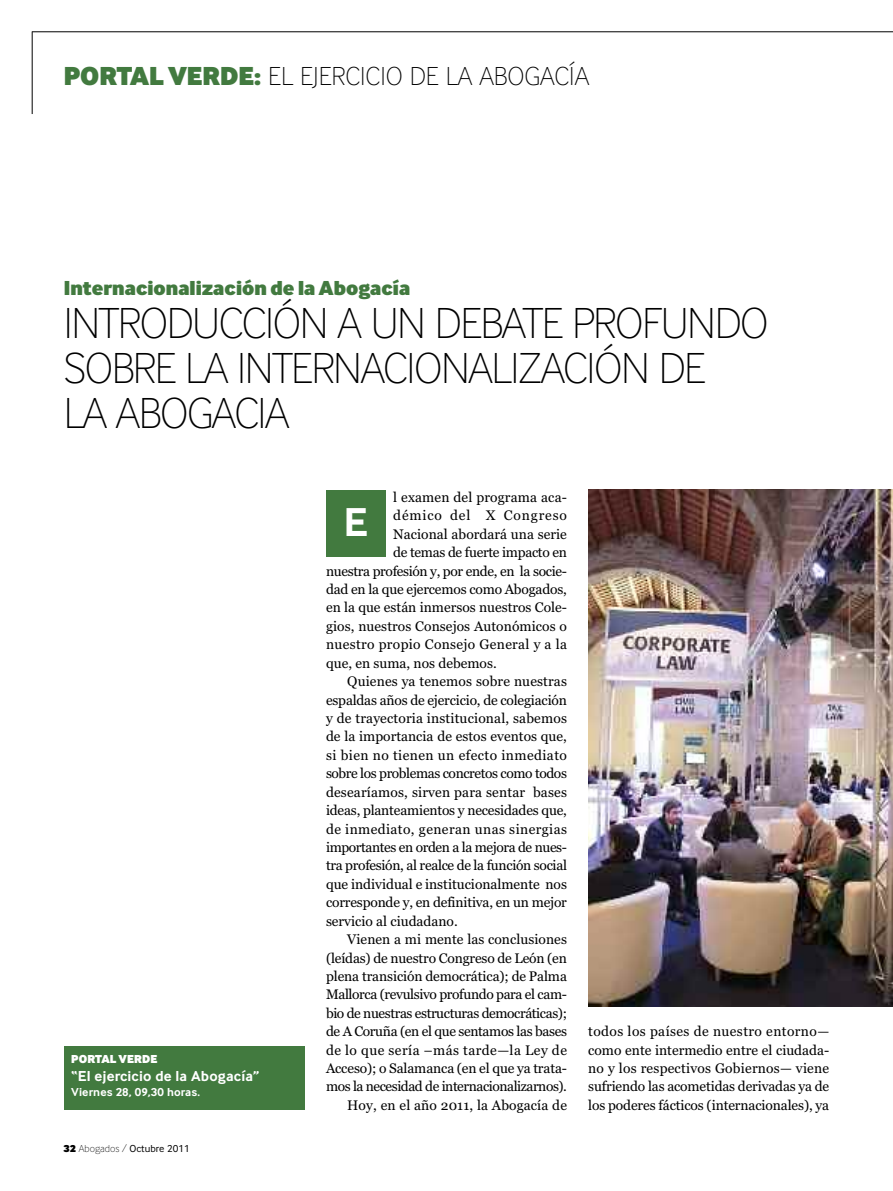
<style>
.page{position:relative;width:893px;height:1191px;background:#fff}
.page>*{position:absolute;margin:0;border:0;box-sizing:border-box;transform-origin:0 0}
.t1{font:45px/45px "Inter Face Da Ma Th";letter-spacing:-.03em;color:#000}
.t2{font:700 41.85px "Inter Face Da Ma";color:#fff}
.t3{font:27px "Inter Face Da Ma Th";color:#000}
.t4{font:700 21px "Inter Face Da Ma Th";color:#427a3f}
.t5{font:700 15px "Inter Face Da Ma";letter-spacing:.01em;color:#fff}
.t6{font:13.8px/18.5px "Georgia";letter-spacing:-.005em;color:#000;text-align:justify}
.t7{font:13.8px "Georgia";letter-spacing:-.03em;color:#000}
.t8{font:13.8px "Georgia";letter-spacing:-.025em;color:#000}
.t9{font:13.8px "Georgia";letter-spacing:.03em;color:#000}
.t10{font:13.8px "Georgia";letter-spacing:.025em;color:#000}
.t11{font:13.8px "Georgia";letter-spacing:.06em;color:#000}
.t12{font:700 12px "Inter Face Da Ma";letter-spacing:.01em;color:#fff}
.t13{font:700 12px "Inter Face Da Ma Th";letter-spacing:.01em;color:#fff}
.t14{font:10.5px "Inter Face Da Ma";color:#000}
.s1{font-weight:700;color:#427a3f}
.s2{font-family:"Inter Face Da Ma Th";font-weight:700}
.s3{font-family:"Inter Face Da Ma Th"}
</style>
<div class="page">
<hr style="left:32px;top:31px;width:1px;height:83px;background:#000">
<hr style="left:32px;top:32px;width:861px;height:1px;background:#000">
<div style="left:326px;top:490px;width:60px;height:67px;background:#427a3f"></div>
<div style="left:64px;top:1046px;width:241px;height:64px;background:#427a3f"></div>
<img style="left:588px;top:489px;width:305px;height:517px">
<h3 class="t3" style="left:64px;top:67px;width:527px"><span class="s1">PORTAL VERDE:</span> EL EJERCICIO DE LA ABOGACÍA</h3>
<h3 class="t4" style="left:64px;top:280px;width:348px">Internacionalización de la Abogacía</h3>
<h1 class="t1" style="left:64px;top:305px;width:706px">INTRODUCCIÓN A UN DEBATE PROFUNDO<br>SOBRE LA INTERNACIONALIZACIÓN DE<br>LA ABOGACIA</h1>
<p class="t13" style="left:71px;top:1055px;width:88px">PORTAL VERDE</p>
<p class="t5" style="left:71px;top:1070px;width:190px">“El ejercicio de la Abogacía”</p>
<p class="t12" style="left:71px;top:1087px;width:130px">Viernes 28, 09,30 horas.</p>
<p class="t14" style="left:64px;top:1145px;width:128px"><span class="s2">32</span> <span class="s3">Abogados /</span> Octubre 2011</p>
<p class="t6" style="left:393px;top:488px;width:175px">l examen del programa aca-</p>
<p class="t11" style="left:393px;top:507px;width:175px">démico del X Congreso</p>
<p class="t6" style="left:393px;top:524px;width:175px">Nacional abordará una serie</p>
<p class="t6" style="left:393px;top:543px;width:175px">de temas de fuerte impacto en</p>
<p class="t8" style="left:326px;top:563px;width:242px">nuestra profesión y, por ende, en la socie-</p>
<p class="t6" style="left:326px;top:580px;width:242px">dad en la que ejercemos como Abogados,</p>
<p class="t6" style="left:326px;top:598px;width:242px">en la que están inmersos nuestros Cole-</p>
<p class="t6" style="left:326px;top:617px;width:242px">gios, nuestros Consejos Autonómicos o</p>
<p class="t10" style="left:326px;top:636px;width:242px">nuestro propio Consejo General y a la</p>
<p class="t6" style="left:326px;top:653px;width:172px">que, en suma, nos debemos.</p>
<p class="t6" style="left:347px;top:672px;width:221px">Quienes ya tenemos sobre nuestras</p>
<p class="t6" style="left:326px;top:690px;width:242px">espaldas años de ejercicio, de colegiación</p>
<p class="t6" style="left:326px;top:709px;width:242px">y de trayectoria institucional, sabemos</p>
<p class="t6" style="left:326px;top:727px;width:242px">de la importancia de estos eventos que,</p>
<p class="t9" style="left:326px;top:747px;width:242px">si bien no tienen un efecto inmediato</p>
<p class="t7" style="left:326px;top:765px;width:242px">sobre los problemas concretos como todos</p>
<p class="t6" style="left:326px;top:782px;width:242px">desearíamos, sirven para sentar bases</p>
<p class="t6" style="left:326px;top:801px;width:242px">ideas, planteamientos y necesidades que,</p>
<p class="t9" style="left:326px;top:821px;width:242px">de inmediato, generan unas sinergias</p>
<p class="t7" style="left:326px;top:839px;width:242px">importantes en orden a la mejora de nues-</p>
<p class="t6" style="left:326px;top:856px;width:242px">tra profesión, al realce de la función social</p>
<p class="t6" style="left:326px;top:874px;width:242px">que individual e institucionalmente nos</p>
<p class="t6" style="left:326px;top:893px;width:242px">corresponde y, en definitiva, en un mejor</p>
<p class="t6" style="left:326px;top:911px;width:133px">servicio al ciudadano.</p>
<p class="t6" style="left:347px;top:930px;width:221px">Vienen a mi mente las conclusiones</p>
<p class="t6" style="left:326px;top:948px;width:242px">(leídas) de nuestro Congreso de León (en</p>
<p class="t6" style="left:326px;top:967px;width:242px">plena transición democrática); de Palma</p>
<p class="t8" style="left:326px;top:986px;width:242px">Mallorca (revulsivo profundo para el cam-</p>
<p class="t7" style="left:326px;top:1005px;width:242px">bio de nuestras estructuras democráticas);</p>
<p class="t8" style="left:326px;top:1023px;width:242px">de A Coruña (en el que sentamos las bases</p>
<p class="t9" style="left:326px;top:1042px;width:242px">de lo que sería –más tarde—la Ley de</p>
<p class="t6" style="left:326px;top:1059px;width:242px">Acceso); o Salamanca (en el que ya trata-</p>
<p class="t7" style="left:326px;top:1078px;width:242px">mos la necesidad de internacionalizarnos).</p>
<p class="t6" style="left:347px;top:1095px;width:221px">Hoy, en el año 2011, la Abogacía de</p>
<h2 class="t2" style="left:344px;top:505px;width:26px">E</h2>
<p class="t6" style="left:588px;top:1022px;width:242px">todos los países de nuestro entorno— como ente intermedio entre el ciudada&shy;no y los respectivos Gobiernos— viene sufriendo las acometidas derivadas ya de los poderes fácticos (internacionales), ya</p>
</div>
